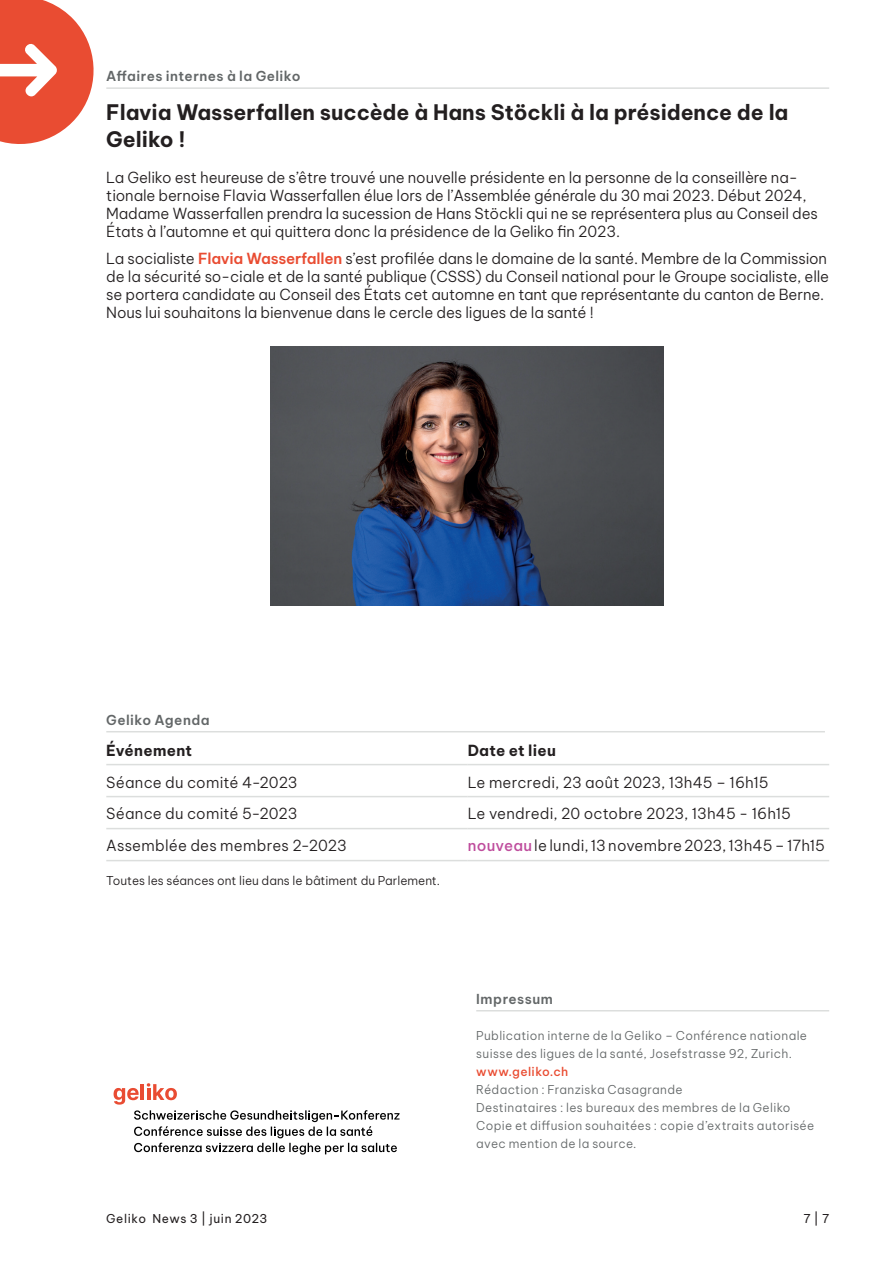
<style>
.page{position:relative;width:893px;height:1263px;background:#fff}
.page>*{position:absolute;margin:0;border:0;box-sizing:border-box;transform-origin:0 0}
.t1{font:700 21px/27px "Be Vietnam Pro";letter-spacing:-.005em;color:#231f20}
.t2{font:300 15px/18px "Be Vietnam Pro";letter-spacing:-.01em;color:#231f20}
.t3{font:300 15px "Be Vietnam Pro";letter-spacing:.01em;color:#231f20}
.t4{font:300 15px "Be Vietnam Pro";letter-spacing:.015em;color:#231f20}
.t5{font:700 15px "Be Vietnam Pro";letter-spacing:.02em;color:#231f20}
.t6{font:600 13.5px "Be Vietnam Pro";letter-spacing:.035em;color:#636768}
.t7{font:300 12px/18px "Be Vietnam Pro";letter-spacing:.03em;color:#636768}
.t8{font:300 12px "Be Vietnam Pro";color:#231f20}
.t9{font:12px "Be Vietnam Pro";letter-spacing:.05em;color:#231f20}
.t10{font:500 12px "Be Vietnam Pro";letter-spacing:.03em;color:#e94c32}
.s1{font-weight:600;color:#e94c32}
.s2{font-weight:500;color:#bf4d9d}
</style>
<div class="page">
<svg style="left:0;top:0;width:94px;height:144px"></svg>
<hr style="left:106px;top:764px;width:362px;height:1px;background:#dcdedd">
<hr style="left:468px;top:764px;width:361px;height:1px;background:#dcdedd">
<hr style="left:106px;top:796px;width:362px;height:1px;background:#dcdedd">
<hr style="left:468px;top:796px;width:361px;height:1px;background:#dcdedd">
<hr style="left:106px;top:828px;width:362px;height:1px;background:#dcdedd">
<hr style="left:468px;top:828px;width:361px;height:1px;background:#dcdedd">
<hr style="left:106px;top:860px;width:362px;height:1px;background:#dcdedd">
<hr style="left:468px;top:860px;width:361px;height:1px;background:#dcdedd">
<hr style="left:106px;top:731px;width:719px;height:1px;background:#dcdedd">
<svg style="left:134px;top:1110px;width:266px;height:44px"></svg>
<svg style="left:114px;top:1088px;width:25px;height:16px"></svg>
<hr style="left:141px;top:1084px;width:3px;height:16px;background:#e94c33">
<svg style="left:147px;top:1083px;width:30px;height:17px"></svg>
<hr style="left:476px;top:1010px;width:353px;height:1px;background:#dcdedd">
<hr style="left:106px;top:87px;width:723px;height:2px;background:#dcdedd">
<img style="left:270px;top:347px;width:393px;height:258px">
<p class="t6" style="left:106px;top:65px;width:196px">Affaires internes à la Geliko</p>
<h1 class="t1" style="left:106px;top:96px;width:684px">Flavia Wasserfallen succède à Hans Stöckli à la présidence de la<br>Geliko !</h1>
<p class="t2" style="left:106px;top:167px;width:713px">La Geliko est heureuse de s’être trouvé une nouvelle présidente en la personne de la conseillère na&shy;tionale bernoise Flavia Wasserfallen élue lors de l’Assemblée générale du 30 mai 2023. Début 2024, Madame Wasserfallen prendra la sucession de Hans Stöckli qui ne se représentera plus au Conseil des États à l’automne et qui quittera donc la présidence de la Geliko fin 2023.</p>
<p class="t2" style="left:106px;top:248px;width:724px">La socialiste <span class="s1">Flavia Wasserfallen</span> s’est profilée dans le domaine de la santé. Membre de la Commission de la sécurité so-ciale et de la santé publique (CSSS) du Conseil national pour le Groupe socialiste, elle se portera candidate au Conseil des États cet automne en tant que représentante du canton de Berne.<br>Nous lui souhaitons la bienvenue dans le cercle des ligues de la santé !</p>
<p class="t6" style="left:106px;top:708px;width:105px">Geliko Agenda</p>
<p class="t5" style="left:106px;top:738px;width:87px">Événement</p>
<p class="t5" style="left:468px;top:738px;width:90px">Date et lieu</p>
<p class="t3" style="left:106px;top:770px;width:193px">Séance du comité 4-2023</p>
<p class="t2" style="left:468px;top:772px;width:302px">Le mercredi, 23 août 2023, 13h45 – 16h15</p>
<p class="t3" style="left:106px;top:801px;width:193px">Séance du comité 5-2023</p>
<p class="t2" style="left:468px;top:803px;width:325px">Le vendredi, 20 octobre 2023, 13h45 - 16h15</p>
<p class="t4" style="left:106px;top:833px;width:242px">Assemblée des membres 2-2023</p>
<p class="t2" style="left:468px;top:835px;width:359px"><span class="s2">nouveau</span> le lundi, 13 novembre 2023, 13h45 – 17h15</p>
<p class="t8" style="left:106px;top:871px;width:335px">Toutes les séances ont lieu dans le bâtiment du Parlement.</p>
<p class="t6" style="left:476px;top:987px;width:78px">Impressum</p>
<p class="t7" style="left:476px;top:1025px;width:332px">Publication interne de la Geliko – Conférence nationale suisse des ligues de la santé, Josefstrasse 92, Zurich.</p>
<p class="t10" style="left:476px;top:1061px;width:94px">www.geliko.ch</p>
<p class="t7" style="left:476px;top:1079px;width:339px">Rédaction : Franziska Casagrande<br>Destinataires : les bureaux des membres de la Geliko Copie et diffusion souhaitées : copie d’extraits autorisée avec mention de la source.</p>
<p class="t9" style="left:106px;top:1208px;width:163px">Geliko News 3 | juin 2023</p>
<p class="t9" style="left:803px;top:1208px;width:27px">7 | 7</p>
</div>
